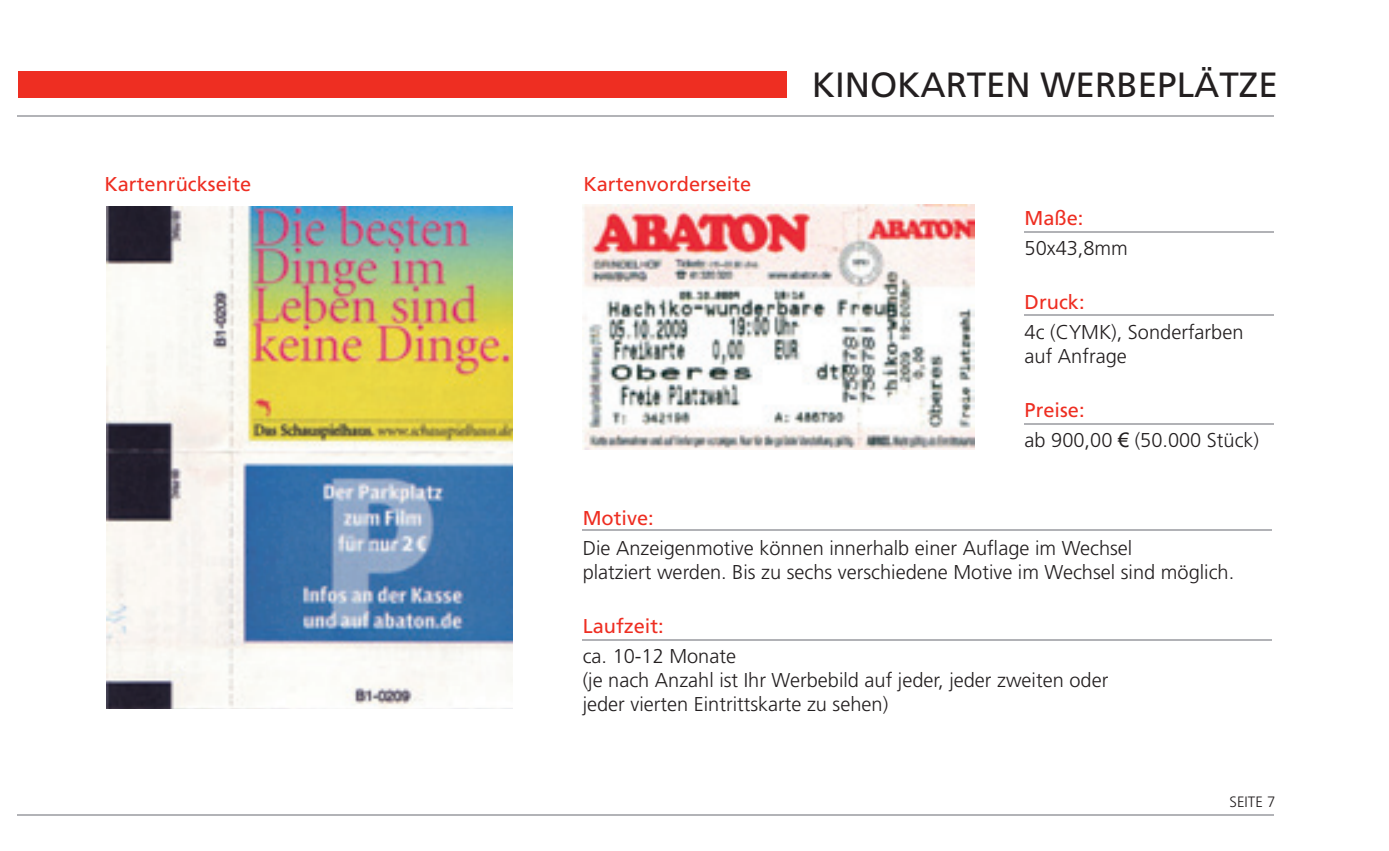
<style>
.page{position:relative;width:1389px;height:851px;background:#fff}
.page>*{position:absolute;margin:0;border:0;box-sizing:border-box;transform-origin:0 0}
.t1{font:35px "Frutiger";color:#231f20}
.t2{font:300 20px "Frutiger";color:#231f20}
.t3{font:20px "Frutiger";color:#ee2e22}
.t4{font:300 15px "Frutiger";color:#231f20}
.s1{font-family:"Arial";font-weight:400}
</style>
<div class="page">
<div style="left:18px;top:71px;width:769px;height:26px;background:#ee2e22"></div>
<hr style="left:18px;top:115px;width:1256px;height:1px;background:#b2b3b7">
<hr style="left:18px;top:813px;width:1256px;height:2px;background:#b2b3b7">
<hr style="left:583px;top:529px;width:689px;height:1px;background:#b1b2b6">
<hr style="left:583px;top:639px;width:689px;height:1px;background:#b1b2b6">
<hr style="left:1025px;top:231px;width:249px;height:2px;background:#b1b2b6">
<hr style="left:1025px;top:314px;width:249px;height:2px;background:#b1b2b6">
<hr style="left:1025px;top:423px;width:249px;height:1px;background:#b1b2b6">
<img style="left:583px;top:205px;width:392px;height:244px">
<img style="left:106px;top:206px;width:407px;height:502px">
<p class="t3" style="left:105px;top:172px;width:148px">Kartenrückseite</p>
<p class="t3" style="left:584px;top:172px;width:169px">Kartenvorderseite</p>
<p class="t1" style="left:812px;top:64px;width:468px">KINOKARTEN WERBEPLÄTZE</p>
<p class="t3" style="left:1025px;top:206px;width:60px">Maße:</p>
<p class="t2" style="left:1025px;top:236px;width:105px">50x43,8mm</p>
<p class="t3" style="left:1025px;top:290px;width:61px">Druck:</p>
<p class="t2" style="left:1025px;top:320px;width:220px">4c (CYMK), Sonderfarben</p>
<p class="t2" style="left:1025px;top:344px;width:104px">auf Anfrage</p>
<p class="t3" style="left:1025px;top:398px;width:62px">Preise:</p>
<p class="t2" style="left:1025px;top:428px;width:236px">ab 900,00 <span class="s1">€</span> (50.000 Stück)</p>
<p class="t3" style="left:583px;top:506px;width:73px">Motive:</p>
<p class="t2" style="left:583px;top:536px;width:551px">Die Anzeigenmotive können innerhalb einer Auflage im Wechsel</p>
<p class="t2" style="left:583px;top:560px;width:653px">platziert werden. Bis zu sechs verschiedene Motive im Wechsel sind möglich.</p>
<p class="t3" style="left:583px;top:614px;width:83px">Laufzeit:</p>
<p class="t2" style="left:583px;top:644px;width:155px">ca. 10-12 Monate</p>
<p class="t2" style="left:583px;top:668px;width:527px">(je nach Anzahl ist Ihr Werbebild auf jeder, jeder zweiten oder</p>
<p class="t2" style="left:583px;top:692px;width:307px">jeder vierten Eintrittskarte zu sehen)</p>
<p class="t4" style="left:1230px;top:792px;width:47px">SEITE 7</p>
</div>
